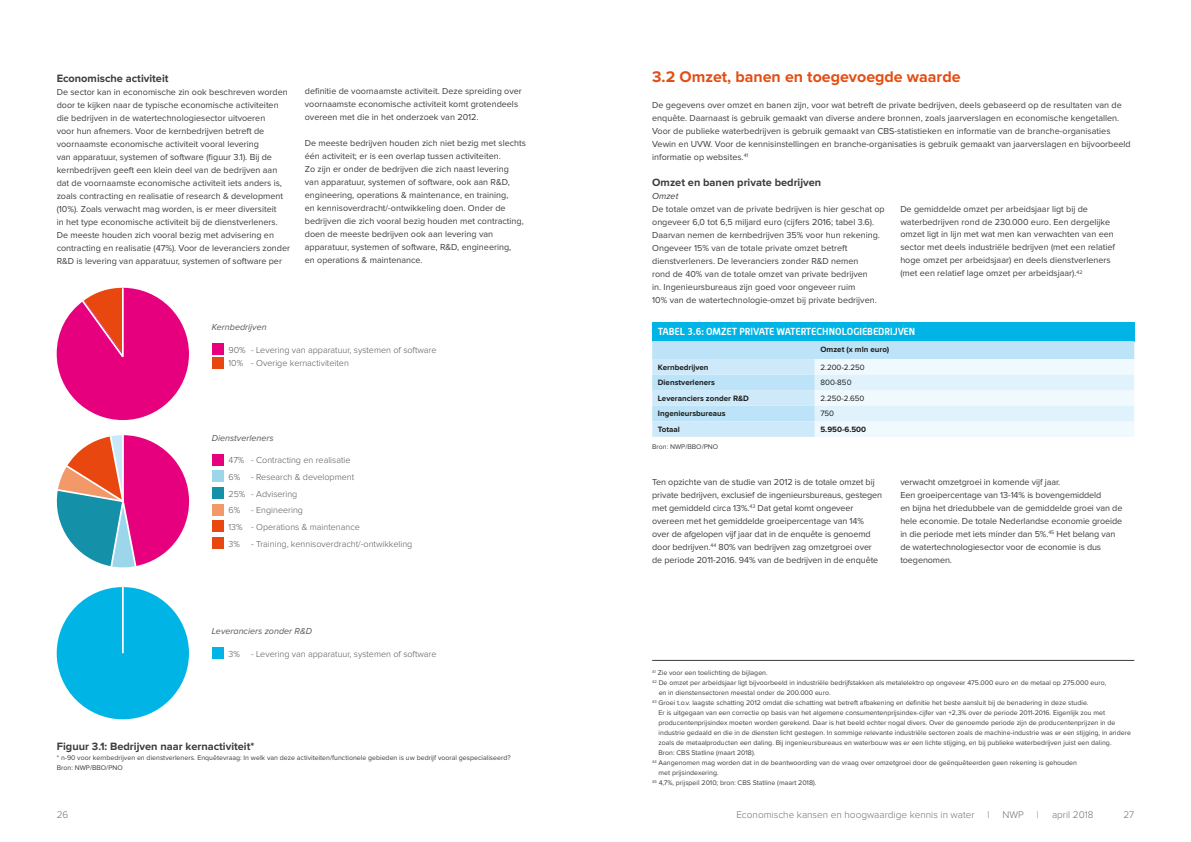
<style>
.page{position:relative;width:1191px;height:842px;background:#fff}
.page>*{position:absolute;margin:0;border:0;box-sizing:border-box;transform-origin:0 0}
.t1{font:700 16px "Proxima Nova";color:#e44e14}
.t2{font:700 11px "Proxima Nova";color:#3d3d3c}
.t3{font:300 10px "Proxima Nova";color:#70706f}
.t4{font:700 10px "Alwyn";color:#fff}
.t5{font:9px/13px "Proxima Nova";color:#3d3d3c}
.t6{font:300 9px/16.7px "Proxima Nova";color:#575756}
.t7{font:italic 9px "Proxima Nova";color:#575756}
.t8{font:italic 9px "Proxima Nova";color:#3d3d3c}
.t9{font:700 8px "Proxima Nova";color:#1d1d1b}
.t10{font:8px "Proxima Nova";color:#1d1d1b}
.t11{font:7px/10px "Proxima Nova";color:#3d3d3c}
</style>
<div class="page">
<svg style="left:57px;top:288px;width:132px;height:132px"></svg>
<div style="left:57px;top:587px;width:132px;height:132px;background:#00b5e5;border-radius:50%"></div>
<hr style="left:122px;top:585px;width:2px;height:68px;background:#fff">
<div style="left:212px;top:343px;width:12px;height:12px;background:#e6007e"></div>
<div style="left:212px;top:454px;width:12px;height:12px;background:#e6007e"></div>
<div style="left:212px;top:487px;width:12px;height:12px;background:#1490a9"></div>
<div style="left:212px;top:357px;width:12px;height:12px;background:#e84710"></div>
<div style="left:212px;top:470px;width:12px;height:12px;background:#9bd6ea"></div>
<div style="left:212px;top:504px;width:12px;height:12px;background:#f39869"></div>
<div style="left:212px;top:520px;width:12px;height:12px;background:#e84710"></div>
<div style="left:212px;top:537px;width:12px;height:12px;background:#e84710"></div>
<div style="left:212px;top:647px;width:12px;height:12px;background:#00b5e5"></div>
<svg style="left:56px;top:435px;width:133px;height:133px"></svg>
<div style="left:652px;top:322px;width:482px;height:19px;background:#00b5e5"></div>
<svg style="left:652px;top:341px;width:482px;height:96px"></svg>
<hr style="left:652px;top:660px;width:482px;height:1px;background:#3d3d3c">
<p class="t2" style="left:57px;top:73px;width:113px">Economische activiteit</p>
<p class="t5" style="left:57px;top:85px;width:235px">De sector kan in economische zin ook beschreven worden door te kijken naar de typische economische activiteiten die bedrijven in de watertechnologiesector uitvoeren<br>voor hun afnemers. Voor de kernbedrijven betreft de voornaamste economische activiteit vooral levering<br>van apparatuur, systemen of software (figuur 3.1). Bij de kernbedrijven geeft een klein deel van de bedrijven aan dat de voornaamste economische activiteit iets anders is, zoals contracting en realisatie of research &amp; development (10%). Zoals verwacht mag worden, is er meer diversiteit<br>in het type economische activiteit bij de dienstverleners.<br>De meeste houden zich vooral bezig met advisering en contracting en realisatie (47%). Voor de leveranciers zonder R&amp;D is levering van apparatuur, systemen of software per</p>
<p class="t5" style="left:305px;top:85px;width:218px">definitie de voornaamste activiteit. Deze spreiding over voornaamste economische activiteit komt grotendeels overeen met die in het onderzoek van 2012.</p>
<p class="t5" style="left:305px;top:137px;width:223px">De meeste bedrijven houden zich niet bezig met slechts één activiteit; er is een overlap tussen activiteiten.<br>Zo zijn er onder de bedrijven die zich naast levering<br>van apparatuur, systemen of software, ook aan R&amp;D, engineering, operations &amp; maintenance, en training,<br>en kennisoverdracht/-ontwikkeling doen. Onder de bedrijven die zich vooral bezig houden met contracting, doen de meeste bedrijven ook aan levering van apparatuur, systemen of software, R&amp;D, engineering,<br>en operations &amp; maintenance.</p>
<p class="t7" style="left:212px;top:323px;width:56px">Kernbedrijven</p>
<p class="t6" style="left:228px;top:341px;width:210px">90% - Levering van apparatuur, systemen of software</p>
<p class="t6" style="left:228px;top:355px;width:122px">10% - Overige kernactiviteiten</p>
<p class="t7" style="left:212px;top:434px;width:63px">Dienstverleners</p>
<p class="t6" style="left:228px;top:452px;width:124px">47% - Contracting en realisatie</p>
<p class="t6" style="left:228px;top:469px;width:133px">6% - Research &amp; development<br>25% - Advisering<br>6% - Engineering<br>13% - Operations &amp; maintenance<br>3%</p>
<p class="t6" style="left:251px;top:536px;width:163px">- Training, kennisoverdracht/-ontwikkeling</p>
<p class="t7" style="left:212px;top:627px;width:102px">Leveranciers zonder R&amp;D</p>
<p class="t6" style="left:228px;top:646px;width:13px">3%</p>
<p class="t6" style="left:251px;top:646px;width:187px">- Levering van apparatuur, systemen of software</p>
<p class="t2" style="left:57px;top:742px;width:199px">Figuur 3.1: Bedrijven naar kernactiviteit*</p>
<p class="t11" style="left:57px;top:753px;width:455px">* n-90 voor kernbedrijven en dienstverleners. Enquêtevraag: In welk van deze activiteiten/functionele gebieden is uw bedrijf vooral gespecialiseerd?<br>Bron: NWP/BBO/PNO</p>
<h1 class="t1" style="left:652px;top:69px;width:310px">3.2 Omzet, banen en toegevoegde waarde</h1>
<p class="t5" style="left:652px;top:98px;width:480px">De gegevens over omzet en banen zijn, voor wat betreft de private bedrijven, deels gebaseerd op de resultaten van de enquête. Daarnaast is gebruik gemaakt van diverse andere bronnen, zoals jaarverslagen en economische kengetallen.<br>Voor de publieke waterbedrijven is gebruik gemaakt van CBS-statistieken en informatie van de branche-organisaties Vewin en UVW. Voor de kennisinstellingen en branche-organisaties is gebruik gemaakt van jaarverslagen en bijvoorbeeld informatie op websites.<sup>41</sup></p>
<p class="t2" style="left:652px;top:177px;width:171px">Omzet en banen private bedrijven</p>
<p class="t8" style="left:652px;top:191px;width:28px">Omzet</p>
<p class="t5" style="left:652px;top:202px;width:234px">De totale omzet van de private bedrijven is hier geschat op ongeveer 6,0 tot 6,5 miljard euro (cijfers 2016; tabel 3.6).<br>Daarvan nemen de kernbedrijven 35% voor hun rekening.<br>Ongeveer 15% van de totale private omzet betreft dienstverleners. De leveranciers zonder R&amp;D nemen<br>rond de 40% van de totale omzet van private bedrijven<br>in. Ingenieursbureaus zijn goed voor ongeveer ruim<br>10% van de watertechnologie-omzet bij private bedrijven.</p>
<p class="t5" style="left:900px;top:202px;width:216px">De gemiddelde omzet per arbeidsjaar ligt bij de waterbedrijven rond de 230.000 euro. Een dergelijke omzet ligt in lijn met wat men kan verwachten van een sector met deels industriële bedrijven (met een relatief hoge omzet per arbeidsjaar) en deels dienstverleners (met een relatief lage omzet per arbeidsjaar).<sup>42</sup></p>
<p class="t4" style="left:658px;top:326px;width:259px">TABEL 3.6: OMZET PRIVATE WATERTECHNOLOGIEBEDRIJVEN</p>
<p class="t9" style="left:820px;top:345px;width:70px">Omzet (x mln euro)</p>
<p class="t9" style="left:658px;top:363px;width:52px">Kernbedrijven</p>
<p class="t10" style="left:820px;top:363px;width:46px">2.200-2.250</p>
<p class="t9" style="left:658px;top:379px;width:58px">Dienstverleners</p>
<p class="t10" style="left:820px;top:379px;width:33px">800-850</p>
<p class="t9" style="left:658px;top:394px;width:93px">Leveranciers zonder R&amp;D</p>
<p class="t10" style="left:820px;top:394px;width:45px">2.250-2.650</p>
<p class="t9" style="left:658px;top:410px;width:69px">Ingenieursbureaus</p>
<p class="t10" style="left:820px;top:410px;width:15px">750</p>
<p class="t9" style="left:658px;top:426px;width:23px">Totaal</p>
<p class="t9" style="left:820px;top:426px;width:47px">5.950-6.500</p>
<p class="t11" style="left:652px;top:442px;width:67px">Bron: NWP/BBO/PNO</p>
<p class="t5" style="left:652px;top:475px;width:231px">Ten opzichte van de studie van 2012 is de totale omzet bij private bedrijven, exclusief de ingenieursbureaus, gestegen met gemiddeld circa 13%.<sup>43</sup> Dat getal komt ongeveer overeen met het gemiddelde groeipercentage van 14% over de afgelopen vijf jaar dat in de enquête is genoemd door bedrijven.<sup>44</sup> 80% van bedrijven zag omzetgroei over de periode 2011-2016. 94% van de bedrijven in de enquête</p>
<p class="t5" style="left:900px;top:475px;width:224px">verwacht omzetgroei in komende vijf jaar.<br>Een groeipercentage van 13-14% is bovengemiddeld<br>en bijna het driedubbele van de gemiddelde groei van de hele economie. De totale Nederlandse economie groeide in die periode met iets minder dan 5%.<sup>45</sup> Het belang van de watertechnologiesector voor de economie is dus toegenomen.</p>
<p class="t11" style="left:652px;top:668px;width:117px"><sup>41</sup> Zie voor een toelichting de bijlagen.</p>
<p class="t11" style="left:652px;top:678px;width:455px"><sup>42</sup> De omzet per arbeidsjaar ligt bijvoorbeeld in industriële bedrijfstakken als metalelektro op ongeveer 475.000 euro en de metaal op 275.000 euro,</p>
<p class="t11" style="left:658px;top:688px;width:173px">en in dienstensectoren meestal onder de 200.000 euro.</p>
<p class="t11" style="left:652px;top:698px;width:438px"><sup>43</sup> Groei t.o.v. laagste schatting 2012 omdat die schatting wat betreft afbakening en definitie het beste aansluit bij de benadering in deze studie.</p>
<p class="t11" style="left:658px;top:708px;width:448px">Er is uitgegaan van een correctie op basis van het algemene consumentenprijsindex-cijfer van +2,3% over de periode 2011-2016. Eigenlijk zou met</p>
<p class="t11" style="left:658px;top:718px;width:458px">producentenprijsindex moeten worden gerekend. Daar is het beeld echter nogal divers. Over de genoemde periode zijn de producentenprijzen in de</p>
<p class="t11" style="left:658px;top:728px;width:474px">industrie gedaald en die in de diensten licht gestegen. In sommige relevante industriële sectoren zoals de machine-industrie was er een stijging, in andere</p>
<p class="t11" style="left:658px;top:738px;width:454px">zoals de metaalproducten een daling. Bij ingenieursbureaus en waterbouw was er een lichte stijging, en bij publieke waterbedrijven juist een daling.</p>
<p class="t11" style="left:658px;top:748px;width:98px">Bron: CBS Statline (maart 2018).</p>
<p class="t11" style="left:652px;top:758px;width:426px"><sup>44</sup> Aangenomen mag worden dat in de beantwoording van de vraag over omzetgroei door de geënquêteerden geen rekening is gehouden</p>
<p class="t11" style="left:658px;top:768px;width:62px">met prijsindexering.</p>
<p class="t11" style="left:652px;top:778px;width:166px"><sup>45</sup> 4,7%, prijspeil 2010; bron: CBS Statline (maart 2018).</p>
<p class="t3" style="left:57px;top:810px;width:13px">26</p>
<p class="t3" style="left:736px;top:810px;width:240px">Economische kansen en hoogwaardige kennis in water</p>
<p class="t3" style="left:987px;top:810px;width:4px">|</p>
<p class="t3" style="left:1002px;top:810px;width:23px">NWP</p>
<p class="t3" style="left:1037px;top:810px;width:4px">|</p>
<p class="t3" style="left:1052px;top:810px;width:43px">april 2018</p>
<p class="t3" style="left:1123px;top:810px;width:12px">27</p>
</div>
